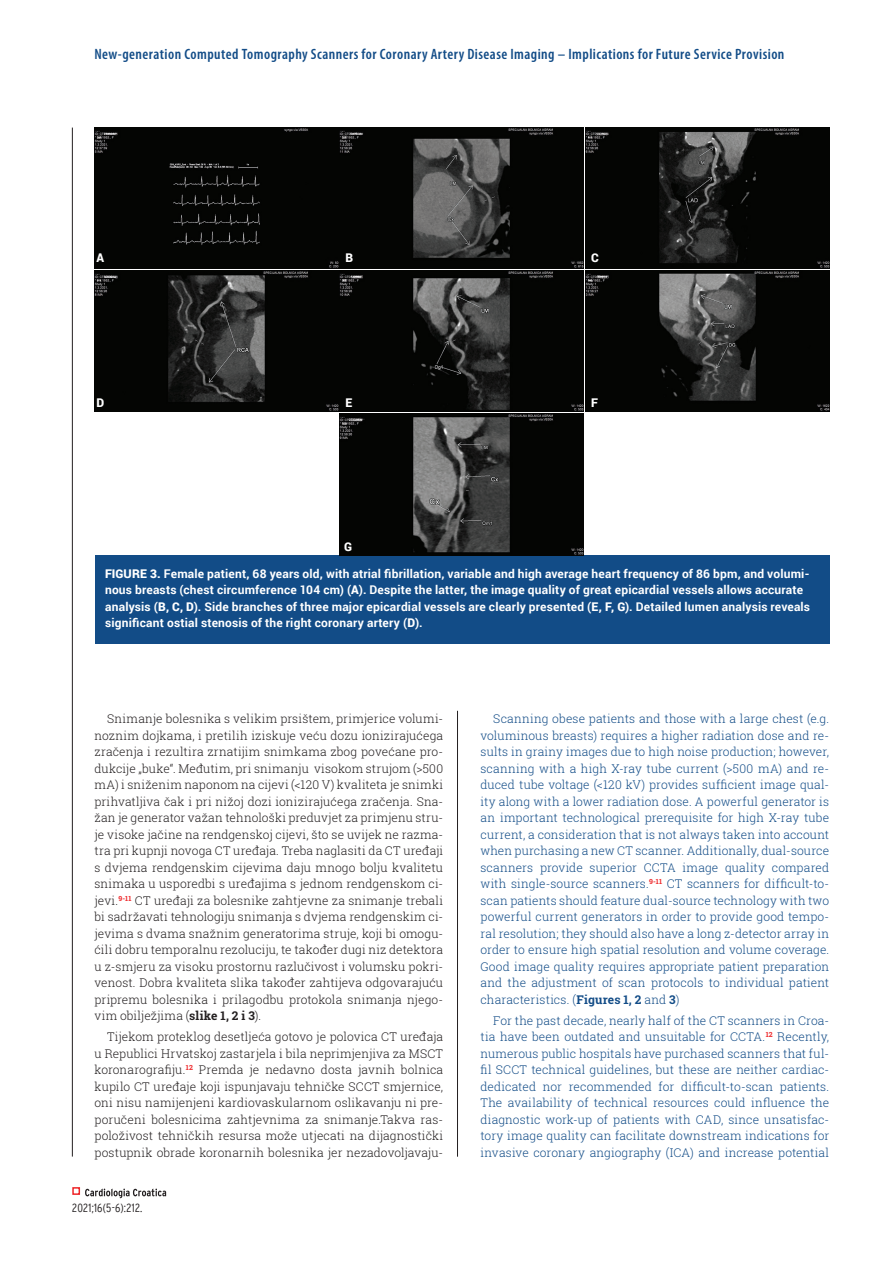
<style>
.page{position:relative;width:893px;height:1263px;background:#fff}
.page>*{position:absolute;margin:0;border:0;box-sizing:border-box;transform-origin:0 0}
.t1{font:600 condensed 15px "Myriad Pro";letter-spacing:.03em;color:#124c87}
.t2{font:300 12px/16.5px "Roboto Slab";letter-spacing:.01em;color:#231f20;text-align:justify}
.t3{font:300 12px/16.5px "Roboto Slab";letter-spacing:.005em;color:#124c87;text-align:justify}
.t4{font:700 12px/16.5px "Roboto";letter-spacing:.015em;color:#fff}
.t5{font:300 condensed 12px "Interstate";letter-spacing:.015em;color:#231f20}
.t6{font:900 12px "Roboto";color:#fff}
.s1{font-weight:900}
.s2{font-weight:700}
</style>
<div class="page">
<svg style="left:85px;top:1188px;width:81px;height:10px"></svg>
<div style="left:72px;top:1187px;width:8px;height:8px;border:2px solid #ee2629"></div>
<hr style="left:72px;top:128px;width:1px;height:1028px;background:#231f20">
<img style="left:94px;top:271px;width:244px;height:141px">
<img style="left:340px;top:271px;width:489px;height:141px">
<div style="left:94px;top:128px;width:244px;height:141px;background:#040503"></div>
<img style="left:340px;top:128px;width:489px;height:141px">
<hr style="left:457px;top:711px;width:1px;height:446px;background:#231f20">
<div style="left:95px;top:555px;width:735px;height:88px;background:#124c87"></div>
<img style="left:340px;top:414px;width:244px;height:141px">
<p class="t1" style="left:94px;top:45px;width:691px">New-generation Computed Tomography Scanners for Coronary Artery Disease Imaging – Implications for Future Service Provision</p>
<p class="t6" style="left:97px;top:249px;width:9px">A</p>
<p class="t6" style="left:97px;top:395px;width:9px">D</p>
<p class="t6" style="left:345px;top:249px;width:9px">B</p>
<p class="t6" style="left:345px;top:395px;width:8px">E</p>
<p class="t6" style="left:344px;top:539px;width:9px">G</p>
<p class="t6" style="left:591px;top:249px;width:9px">C</p>
<p class="t6" style="left:591px;top:395px;width:8px">F</p>
<p class="t4" style="left:105px;top:565px;width:707px"><span class="s1">FIGURE 3.</span> Female patient, 68 years old, with atrial fibrillation, variable and high average heart frequency of 86 bpm, and volumi&shy;nous breasts (chest circumference 104 cm) (<span class="s1">A</span>). Despite the latter, the image quality of great epicardial vessels allows accurate analysis (<span class="s1">B, C, D</span>). Side branches of three major epicardial vessels are clearly presented (<span class="s1">E, F, G</span>). Detailed lumen analysis reveals significant ostial stenosis of the right coronary artery (<span class="s1">D</span>).</p>
<p class="t2" style="left:94px;top:710px;width:350px;text-indent:13px">Snimanje bolesnika s velikim prsištem, primjerice volumi&shy;noznim dojkama, i pretilih iziskuje veću dozu ionizirajućega zračenja i rezultira zrnatijim snimkama zbog povećane pro&shy;dukcije „buke“. Međutim, pri snimanju visokom strujom (&gt;500 mA) i sniženim naponom na cijevi (&lt;120 V) kvaliteta je snimki prihvatljiva čak i pri nižoj dozi ionizirajućega zračenja. Sna&shy;žan je generator važan tehnološki preduvjet za primjenu stru&shy;je visoke jačine na rendgenskoj cijevi, što se uvijek ne razma&shy;tra pri kupnji novoga CT uređaja. Treba naglasiti da CT uređaji s dvjema rendgenskim cijevima daju mnogo bolju kvalitetu snimaka u usporedbi s uređajima s jednom rendgenskom ci&shy;jevi.<sup>9-11</sup> CT uređaji za bolesnike zahtjevne za snimanje trebali bi sadržavati tehnologiju snimanja s dvjema rendgenskim ci&shy;jevima s dvama snažnim generatorima struje, koji bi omogu&shy;ćili dobru temporalnu rezoluciju, te također dugi niz detektora u z-smjeru za visoku prostornu razlučivost i volumsku pokri&shy;venost. Dobra kvaliteta slika također zahtijeva odgovarajuću pripremu bolesnika i prilagodbu protokola snimanja njego&shy;vim obilježjima (<span class="s2">slike 1, 2 i 3</span>).</p>
<p class="t2" style="left:94px;top:1028px;width:350px;text-indent:13px">Tijekom proteklog desetljeća gotovo je polovica CT uređaja u Republici Hrvatskoj zastarjela i bila neprimjenjiva za MSCT koronarografiju.<sup>12</sup> Premda je nedavno dosta javnih bolnica kupilo CT uređaje koji ispunjavaju tehničke SCCT smjernice, oni nisu namijenjeni kardiovaskularnom oslikavanju ni pre&shy;poručeni bolesnicima zahtjevnima za snimanje.Takva ras&shy;položivost tehničkih resursa može utjecati na dijagnostički postupnik obrade koronarnih bolesnika jer nezadovoljavaju-</p>
<p class="t5" style="left:72px;top:1201px;width:72px">2021;16(5-6):212.</p>
<p class="t3" style="left:480px;top:710px;width:350px;text-indent:13px">Scanning obese patients and those with a large chest (e.g. voluminous breasts) requires a higher radiation dose and re&shy;sults in grainy images due to high noise production; however, scanning with a high X-ray tube current (&gt;500 mA) and re&shy;duced tube voltage (&lt;120 kV) provides sufficient image qual&shy;ity along with a lower radiation dose. A powerful generator is an important technological prerequisite for high X-ray tube current, a consideration that is not always taken into account when purchasing a new CT scanner. Additionally, dual-source scanners provide superior CCTA image quality compared with single-source scanners.<sup>9-11</sup> CT scanners for difficult-to&shy;scan patients should feature dual-source technology with two powerful current generators in order to provide good tempo&shy;ral resolution; they should also have a long z-detector array in order to ensure high spatial resolution and volume coverage.<br>Good image quality requires appropriate patient preparation and the adjustment of scan protocols to individual patient characteristics. (<span class="s2">Figures 1, 2</span> and <span class="s2">3</span>)</p>
<p class="t3" style="left:480px;top:1012px;width:350px;text-indent:13px">For the past decade, nearly half of the CT scanners in Croa&shy;tia have been outdated and unsuitable for CCTA.<sup>12</sup> Recently, numerous public hospitals have purchased scanners that ful&shy;fil SCCT technical guidelines, but these are neither cardiac&shy;dedicated nor recommended for difficult-to-scan patients.<br>The availability of technical resources could influence the diagnostic work-up of patients with CAD, since unsatisfac&shy;tory image quality can facilitate downstream indications for invasive coronary angiography (ICA) and increase potential</p>
</div>
